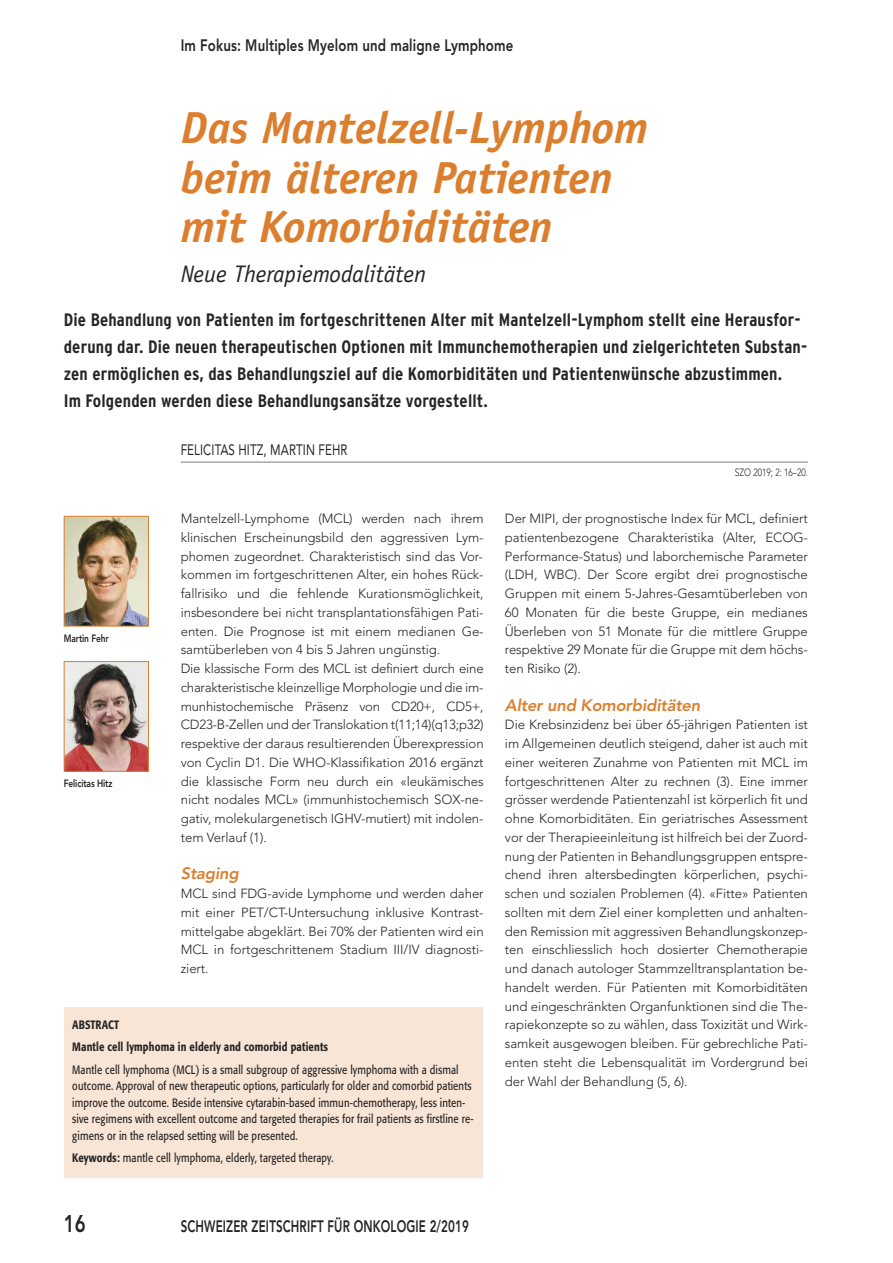
<style>
.page{position:relative;width:893px;height:1263px;background:#fff}
.page>*{position:absolute;margin:0;border:0;box-sizing:border-box;transform-origin:0 0}
.t1{font:italic 700 45px/49.5px "Officina Sans";color:#db7f2e}
.t2{font:italic 24px "Officina Sans";color:#272526}
.t3{font:800 24px "Avenir";color:#272526;scale:.77 1}
.t4{font:700 condensed 18px/27px "Interstate";letter-spacing:.01em;color:#272526}
.t5{font:800 16.5px "Avenir";letter-spacing:.01em;color:#272526;scale:.8 1}
.t6{font:800 16.5px "Avenir";letter-spacing:.01em;color:#272526;scale:.7 1}
.t7{font:italic 800 16.5px "Avenir";letter-spacing:-.01em;color:#db7f2e}
.t8{font:15px "Avenir";letter-spacing:.01em;color:#272526;scale:.77 1}
.t9{font:300 13.2px/18.8px "Avenir";letter-spacing:-.005em;color:#272526;text-align:justify}
.t10{font:12px/16.5px "Formata";letter-spacing:.01em;color:#272526;scale:.8 1}
.t11{font:500 12px/22.5px "Formata";letter-spacing:.01em;color:#272526;scale:.8 1}
.t12{font:800 10.5px "Avenir";letter-spacing:-.01em;color:#272526;scale:.8 1}
.t13{font:300 10.5px "Avenir";color:#272526;scale:.8 1}
.s1{font-weight:500}
</style>
<div class="page">
<hr style="left:181px;top:462px;width:627px;height:1px;background:#7d7c7d">
<div style="left:64px;top:1007px;width:419px;height:171px;background:#f8e5d5"></div>
<img style="left:66px;top:518px;width:81px;height:106px">
<div style="left:64px;top:516px;width:85px;height:110px;border:1px solid #db7f2e"></div>
<img style="left:66px;top:663px;width:81px;height:107px">
<div style="left:64px;top:661px;width:85px;height:111px;border:1px solid #db7f2e"></div>
<p class="t5" style="left:181px;top:32px;width:417px">Im Fokus: Multiples Myelom und maligne Lymphome</p>
<h1 class="t1" style="left:181px;top:107px;width:469px">Das Mantelzell-Lymphom beim älteren Patienten mit Komorbiditäten</h1>
<h2 class="t2" style="left:181px;top:265px;width:247px">Neue Therapiemodalitäten</h2>
<p class="t4" style="left:64px;top:306px;width:745px">Die Behandlung von Patienten im fortgeschrittenen Alter mit Mantelzell-Lymphom stellt eine Herausfor&shy;derung dar. Die neuen therapeutischen Optionen mit Immunchemotherapien und zielgerichteten Substan&shy;zen ermöglichen es, das Behandlungsziel auf die Komorbiditäten und Patientenwünsche abzustimmen.<br>Im Folgenden werden diese Behandlungsansätze vorgestellt.</p>
<p class="t8" style="left:181px;top:438px;width:218px">FELICITAS HITZ, MARTIN FEHR</p>
<p class="t13" style="left:735px;top:466px;width:93px">SZO 2019; 2: 16–20.</p>
<p class="t12" style="left:64px;top:630px;width:58px">Martin Fehr</p>
<p class="t12" style="left:64px;top:775px;width:62px">Felicitas Hitz</p>
<p class="t9" style="left:181px;top:509px;width:304px;text-align:left">Mantelzell-Lymphome (MCL) werden nach ihrem klinischen Erscheinungsbild den aggressiven Lym&shy;phomen zugeordnet. Charakteristisch sind das Vor&shy;kommen im fortgeschrittenen Alter, ein hohes Rück&shy;fallrisiko und die fehlende Kurationsmöglichkeit, insbesondere bei nicht transplantationsfähigen Pati&shy;enten. Die Prognose ist mit einem medianen Ge&shy;samtüberleben von 4 bis 5 Jahren ungünstig.<br>Die klassische Form des MCL ist definiert durch eine charakteristische kleinzellige Morphologie und die im&shy;munhistochemische Präsenz von CD20+, CD5+, CD23-B-Zellen und der Translokation t(11;14)(q13;p32) respektive der daraus resultierenden Überexpression von Cyclin D1. Die WHO-Klassifikation 2016 ergänzt die klassische Form neu durch ein «leukämisches nicht nodales MCL» (immunhistochemisch SOX-ne&shy;gativ, molekulargenetisch IGHV-mutiert) mit indolen&shy;tem Verlauf (1).</p>
<p class="t7" style="left:181px;top:864px;width:60px">Staging</p>
<p class="t9" style="left:181px;top:884px;width:304px">MCL sind FDG-avide Lymphome und werden daher mit einer PET/CT-Untersuchung inklusive Kontrast&shy;mittelgabe abgeklärt. Bei 70% der Patienten wird ein MCL in fortgeschrittenem Stadium III/IV diagnosti&shy;ziert.</p>
<p class="t11" style="left:72px;top:1014px;width:321px">ABSTRACT<br>Mantle cell lymphoma in elderly and comorbid patients</p>
<p class="t10" style="left:72px;top:1062px;width:503px">Mantle cell lymphoma (MCL) is a small subgroup of aggressive lymphoma with a dismal outcome. Approval of new therapeutic options, particularly for older and comorbid patients improve the outcome. Beside intensive cytarabin-based immun-chemotherapy, less inten&shy;sive regimens with excellent outcome and targeted therapies for frail patients as firstline re&shy;gimens or in the relapsed setting will be presented.</p>
<p class="t10" style="left:72px;top:1151px;width:328px"><span class="s1">Keywords:</span> mantle cell lymphoma, elderly, targeted therapy.</p>
<h2 class="t3" style="left:64px;top:1205px;width:30px">16</h2>
<p class="t6" style="left:181px;top:1213px;width:413px">SCHWEIZER ZEITSCHRIFT FÜR ONKOLOGIE 2/2019</p>
<p class="t9" style="left:505px;top:509px;width:304px">Der MIPI, der prognostische Index für MCL, definiert patientenbezogene Charakteristika (Alter, ECOG-Performance-Status) und laborchemische Parameter (LDH, WBC). Der Score ergibt drei prognostische Gruppen mit einem 5-Jahres-Gesamtüberleben von 60 Monaten für die beste Gruppe, ein medianes Überleben von 51 Monate für die mittlere Gruppe respektive 29 Monate für die Gruppe mit dem höchs&shy;ten Risiko (2).</p>
<p class="t7" style="left:505px;top:695px;width:197px">Alter und Komorbiditäten</p>
<p class="t9" style="left:505px;top:715px;width:304px">Die Krebsinzidenz bei über 65-jährigen Patienten ist im Allgemeinen deutlich steigend, daher ist auch mit einer weiteren Zunahme von Patienten mit MCL im fortgeschrittenen Alter zu rechnen (3). Eine immer grösser werdende Patientenzahl ist körperlich fit und ohne Komorbiditäten. Ein geriatrisches Assessment vor der Therapieeinleitung ist hilfreich bei der Zuord&shy;nung der Patienten in Behandlungsgruppen entspre&shy;chend ihren altersbedingten körperlichen, psychi&shy;schen und sozialen Problemen (4). «Fitte» Patienten sollten mit dem Ziel einer kompletten und anhalten&shy;den Remission mit aggressiven Behandlungskonzep&shy;ten einschliesslich hoch dosierter Chemotherapie und danach autologer Stammzelltransplantation be&shy;handelt werden. Für Patienten mit Komorbiditäten und eingeschränkten Organfunktionen sind die The&shy;rapiekonzepte so zu wählen, dass Toxizität und Wirk&shy;samkeit ausgewogen bleiben. Für gebrechliche Pati&shy;enten steht die Lebensqualität im Vordergrund bei der Wahl der Behandlung (5, 6).</p>
</div>
